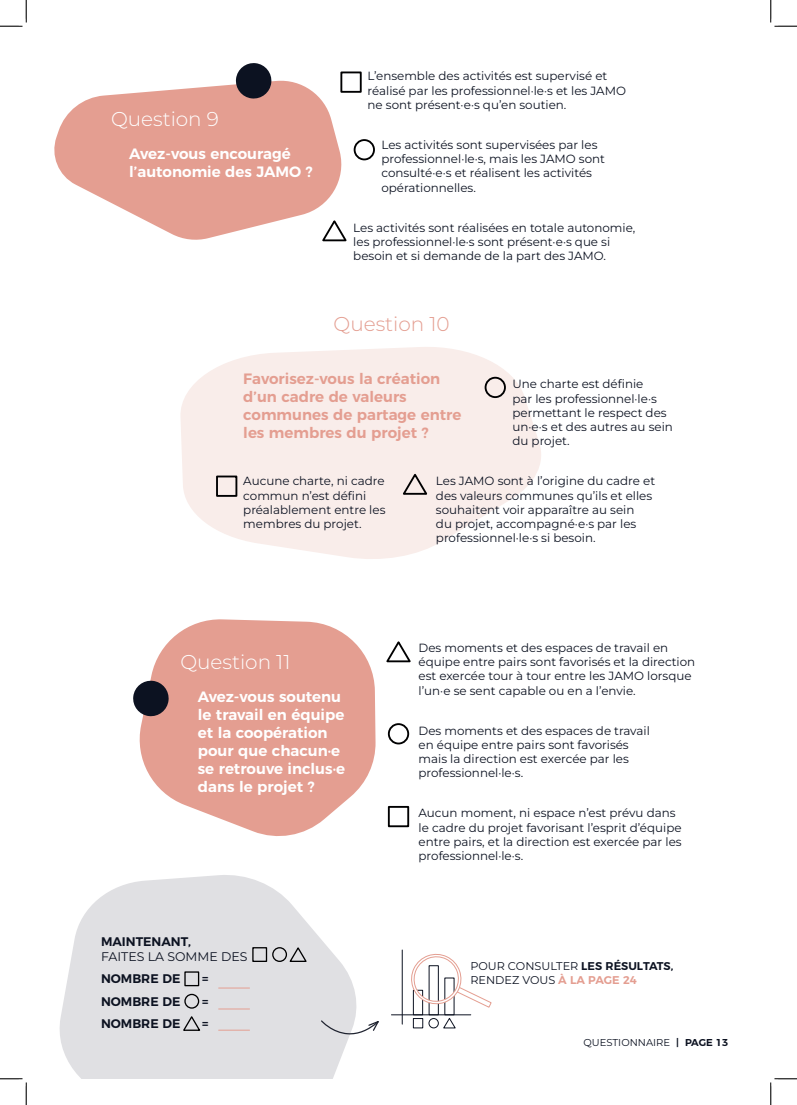
<style>
.page{position:relative;width:797px;height:1105px;background:#fff}
.page>*{position:absolute;margin:0;border:0;box-sizing:border-box;transform-origin:0 0}
.t1{font:100 20px "Montserrat";color:#fff}
.t2{font:100 20px "Montserrat";color:#e49e91}
.t3{font:600 15px/18px "Montserrat";color:#fff}
.t4{font:600 15px/18px "Montserrat";color:#e49e91}
.t5{font:600 12.5px "Montserrat";color:#0c1221}
.t6{font:100 12.5px "Montserrat";color:#0c1221}
.t7{font:100 11.88px/14.2px "Montserrat";color:#0c1221}
.t8{font:100 11.25px/13.5px "Montserrat";color:#0c1221}
.t9{font:100 10px "Montserrat";color:#0c1221}
.s1{font-weight:600}
.s2{font-weight:600;color:#e49e91}
</style>
<div class="page">
<svg style="left:54px;top:80px;width:288px;height:160px;fill:#e49e91"></svg>
<svg style="left:59px;top:875px;width:298px;height:204px;fill:#e0e0e3"></svg>
<svg style="left:180px;top:347px;width:361px;height:212px;fill:#f9edea"></svg>
<svg style="left:139px;top:619px;width:237px;height:217px;fill:#e49e91"></svg>
<div style="left:340px;top:71px;width:22px;height:22px;border:2px solid #000001"></div>
<div style="left:388px;top:806px;width:21px;height:21px;border:2px solid #000001"></div>
<div style="left:353px;top:139px;width:22px;height:21px;border:2px solid #000001;border-radius:50%"></div>
<div style="left:388px;top:723px;width:21px;height:21px;border:2px solid #000001;border-radius:50%"></div>
<svg style="left:320px;top:219px;width:27px;height:23px"></svg>
<svg style="left:386px;top:641px;width:25px;height:22px"></svg>
<div style="left:252px;top:947px;width:15px;height:15px;border:1px solid #000001"></div>
<div style="left:184px;top:971px;width:15px;height:15px;border:1px solid #000001"></div>
<div style="left:272px;top:947px;width:15px;height:15px;border:1px solid #000001;border-radius:50%"></div>
<div style="left:184px;top:994px;width:15px;height:15px;border:1px solid #000001;border-radius:50%"></div>
<svg style="left:288px;top:946px;width:20px;height:17px"></svg>
<svg style="left:181px;top:1015px;width:21px;height:16px"></svg>
<svg style="left:320px;top:1019px;width:59px;height:17px"></svg>
<div style="left:216px;top:476px;width:21px;height:21px;border:2px solid #000001"></div>
<div style="left:484px;top:377px;width:22px;height:21px;border:2px solid #000001;border-radius:50%"></div>
<svg style="left:400px;top:472px;width:29px;height:24px"></svg>
<svg style="left:235px;top:63px;width:37px;height:37px"></svg>
<svg style="left:133px;top:680px;width:37px;height:37px"></svg>
<div style="left:413px;top:990px;width:10px;height:25px;border:1px solid #0c1221"></div>
<div style="left:428px;top:965px;width:11px;height:50px;border:1px solid #0c1221"></div>
<hr style="left:402px;top:950px;width:1px;height:74px;background:#0c1221">
<hr style="left:391px;top:1014px;width:80px;height:1px;background:#0c1221">
<svg style="left:411px;top:953px;width:81px;height:55px"></svg>
<div style="left:413px;top:1018px;width:10px;height:10px;border:1px solid #0c1221"></div>
<div style="left:428px;top:1018px;width:11px;height:10px;border:1px solid #0c1221;border-radius:50%"></div>
<svg style="left:443px;top:1018px;width:13px;height:11px"></svg>
<hr style="left:219px;top:987px;width:30px;height:1px;background:#e49e91">
<hr style="left:219px;top:1008px;width:30px;height:1px;background:#e49e91">
<hr style="left:219px;top:1030px;width:30px;height:1px;background:#e49e91">
<svg style="left:0;top:0;width:27px;height:27px"></svg>
<svg style="left:0;top:1078px;width:27px;height:27px"></svg>
<svg style="left:770px;top:0;width:27px;height:27px"></svg>
<svg style="left:770px;top:1078px;width:27px;height:27px"></svg>
<h1 class="t1" style="left:111px;top:106px;width:109px">Question 9</h1>
<p class="t3" style="left:129px;top:143px;width:185px">Avez-vous encouragé l’autonomie des JAMO ?</p>
<p class="t7" style="left:367px;top:69px;width:260px">L’ensemble des activités est supervisé et réalisé par les professionnel·le·s et les JAMO ne sont présent·e·s qu’en soutien.</p>
<p class="t7" style="left:381px;top:137px;width:225px">Les activités sont supervisées par les professionnel·le·s, mais les JAMO sont consulté·e·s et réalisent les activités opérationnelles.</p>
<p class="t7" style="left:353px;top:220px;width:283px">Les activités sont réalisées en totale autonomie, les professionnel·le·s sont présent·e·s que si besoin et si demande de la part des JAMO.</p>
<h1 class="t2" style="left:333px;top:310px;width:118px">Question 10</h1>
<p class="t4" style="left:243px;top:368px;width:219px">Favorisez-vous la création d’un cadre de valeurs communes de partage entre les membres du projet ?</p>
<p class="t7" style="left:436px;top:474px;width:221px">Les JAMO sont à l’origine du cadre et des valeurs communes qu’ils et elles souhaitent voir apparaître au sein<br>du projet, accompagné·e·s par les professionnel·le·s si besoin.</p>
<p class="t7" style="left:512px;top:377px;width:162px">Une charte est définie<br>par les professionnel·le·s permettant le respect des un·e·s et des autres au sein du projet.</p>
<p class="t7" style="left:243px;top:474px;width:144px">Aucune charte, ni cadre commun n’est défini préalablement entre les membres du projet.</p>
<h1 class="t1" style="left:180px;top:649px;width:111px">Question 11</h1>
<p class="t3" style="left:198px;top:686px;width:149px">Avez-vous soutenu le travail en équipe et la coopération pour que chacun·e se retrouve inclus·e dans le projet ?</p>
<p class="t5" style="left:101px;top:931px;width:92px">MAINTENANT,</p>
<p class="t6" style="left:101px;top:948px;width:148px">FAITES LA SOMME DES</p>
<p class="t5" style="left:101px;top:969px;width:81px">NOMBRE DE</p>
<p class="t5" style="left:202px;top:969px;width:8px">=</p>
<p class="t5" style="left:101px;top:991px;width:81px">NOMBRE DE</p>
<p class="t5" style="left:202px;top:991px;width:8px">=</p>
<p class="t5" style="left:101px;top:1014px;width:81px">NOMBRE DE</p>
<p class="t5" style="left:202px;top:1014px;width:8px">=</p>
<p class="t7" style="left:418px;top:640px;width:278px">Des moments et des espaces de travail en équipe entre pairs sont favorisés et la direction est exercée tour à tour entre les JAMO lorsque l’un·e se sent capable ou en a l’envie.</p>
<p class="t7" style="left:418px;top:723px;width:233px">Des moments et des espaces de travail en équipe entre pairs sont favorisés mais la direction est exercée par les professionnel·le·s.</p>
<p class="t7" style="left:418px;top:806px;width:264px">Aucun moment, ni espace n’est prévu dans le cadre du projet favorisant l’esprit d’équipe entre pairs, et la direction est exercée par les professionnel·le·s.</p>
<p class="t8" style="left:470px;top:959px;width:204px">POUR CONSULTER <span class="s1">LES RÉSULTATS,<br></span>RENDEZ VOUS <span class="s2">À LA PAGE 24</span></p>
<p class="t9" style="left:583px;top:1036px;width:146px">QUESTIONNAIRE <span class="s1">| PAGE 13</span></p>
</div>
